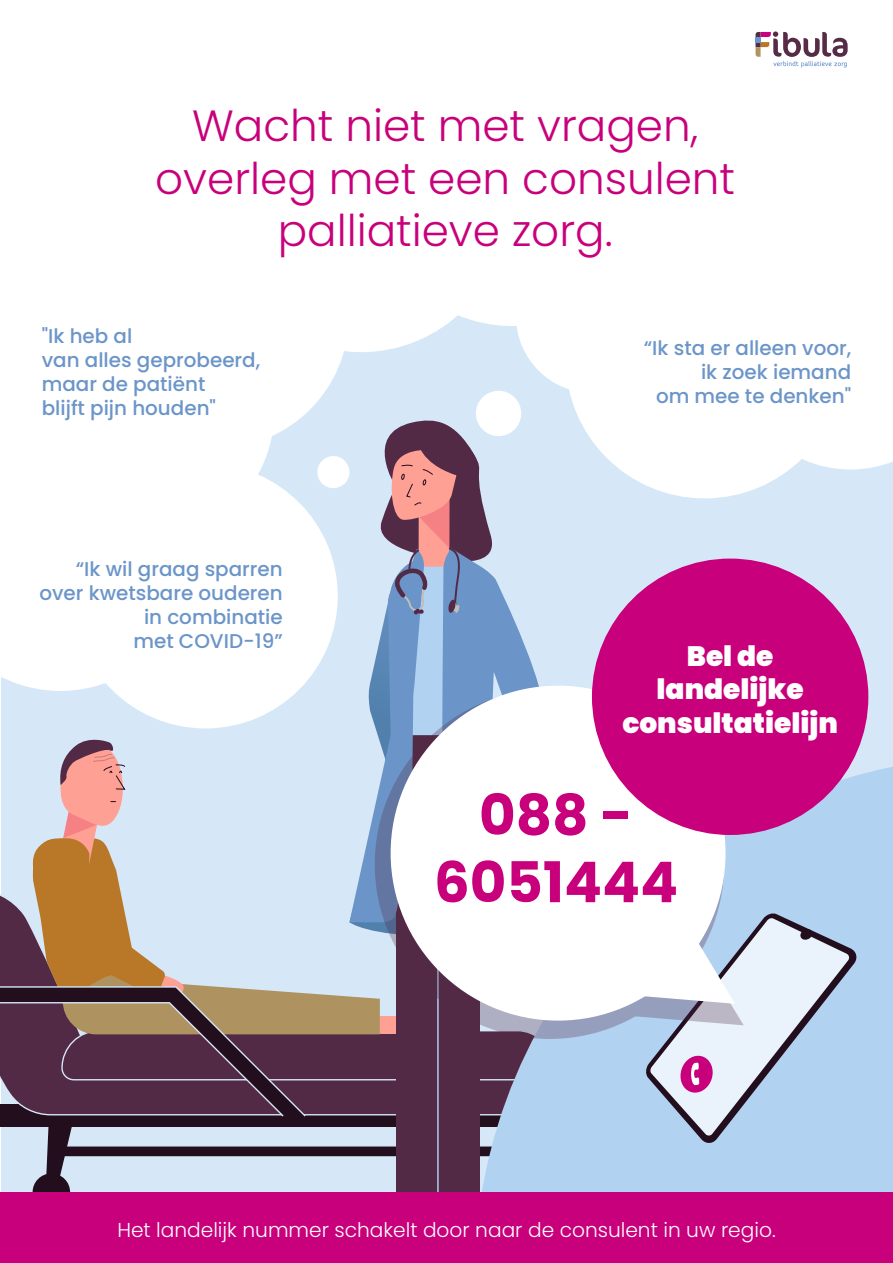
<style>
.page{position:relative;width:893px;height:1263px;background:#fff}
.page>*{position:absolute;margin:0;border:0;box-sizing:border-box;transform-origin:0 0}
.t1{font:700 56.1px/67.3px "Poppins";color:#c8007b;text-align:center}
.t2{font:300 43.65px/52.5px "Poppins";color:#c8007b;text-align:center}
.t3{font:900 28.05px/33.6px "Poppins";color:#fff;text-align:center}
.t4{font:300 20.1px "Poppins";color:#fff}
.t5{font:500 19.95px/23.9px "Poppins";color:#6b95c9;text-align:right}
</style>
<div class="page">
<div style="left:1px;top:0;width:892px;height:1263px;background:#d6e8f8"></div>
<div style="left:1px;top:0;width:892px;height:235px;background:#fff"></div>
<div style="left:368px;top:36px;width:290px;height:290px;background:#fff;border-radius:50%"></div>
<div style="left:216px;top:62px;width:290px;height:290px;background:#fff;border-radius:50%"></div>
<div style="left:516px;top:239px;width:155px;height:154px;background:#fff;border-radius:50%"></div>
<div style="left:476px;top:391px;width:45px;height:45px;background:#fff;border-radius:50%"></div>
<div style="left:559px;top:756px;width:334px;height:437px;background:#b2d2f1"></div>
<div style="left:566px;top:221px;width:278px;height:277px;background:#fff;border-radius:50%"></div>
<div style="left:767px;top:235px;width:126px;height:234px;background:#fff"></div>
<svg style="left:645px;top:912px;width:213px;height:232px;background:#bccee2"></svg>
<svg style="left:679px;top:1053px;width:36px;height:42px;background:#d971b6"></svg>
<div style="left:1px;top:224px;width:130px;height:193px;background:#fff"></div>
<div style="left:84px;top:184px;width:265px;height:264px;background:#fff;border-radius:50%"></div>
<svg style="left:574px;top:897px;width:170px;height:137px;background:#c2cee0"></svg>
<div style="left:391px;top:686px;width:334px;height:334px;background:#fff;border-radius:50%"></div>
<div style="left:592px;top:558px;width:276px;height:277px;background:#c8007b;border-radius:50%"></div>
<div style="left:0;top:1193px;width:893px;height:70px;background:#c8007b"></div>
<svg style="left:755px;top:31px;width:93px;height:37px;background:#cabdc7"></svg>
<svg style="left:0;top:417px;width:559px;height:776px"></svg>
<h2 class="t2" style="left:155px;top:100px;width:581px">Wacht niet met vragen, overleg met een consulent palliatieve zorg.</h2>
<p class="t5" style="left:42px;top:325px;width:220px;text-align:left">"Ik heb al<br>van alles geprobeerd, maar de patiënt<br>blijft pijn houden"</p>
<p class="t5" style="left:39px;top:557px;width:245px">“Ik wil graag sparren over kwetsbare ouderen in combinatie<br>met COVID-19”</p>
<p class="t5" style="left:644px;top:337px;width:209px">“Ik sta er alleen voor, ik zoek iemand<br>om mee te denken"</p>
<h3 class="t3" style="left:622px;top:639px;width:217px">Bel de landelijke consultatielijn</h3>
<h1 class="t1" style="left:434px;top:782px;width:246px">088 -<br>6051444</h1>
<p class="t4" style="left:117px;top:1218px;width:660px">Het landelijk nummer schakelt door naar de consulent in uw regio.</p>
</div>
